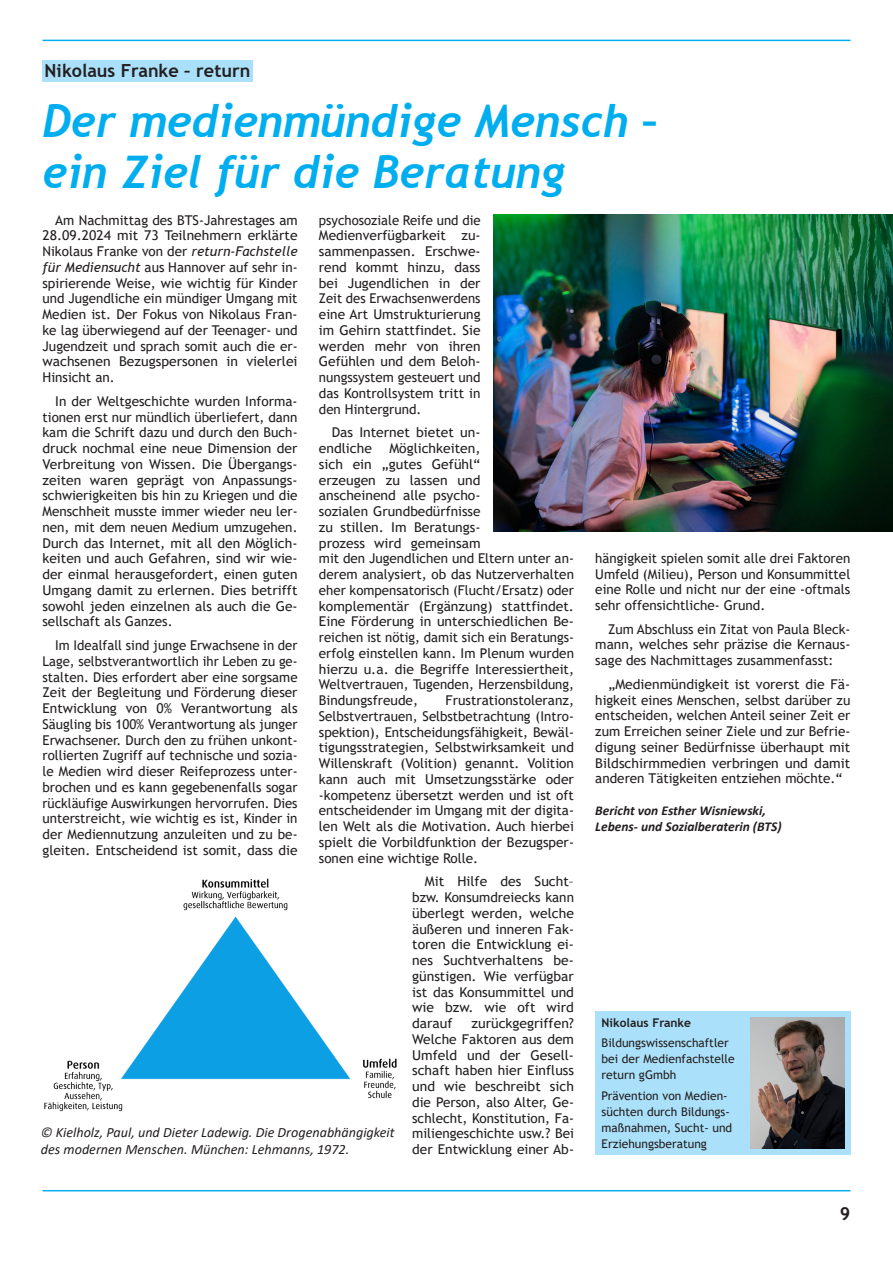
<style>
.page{position:relative;width:893px;height:1263px;background:#fff}
.page>*{position:absolute;margin:0;border:0;box-sizing:border-box;transform-origin:0 0}
._01_Headline_30pt{font:italic 700 45px/51px "Trebuchet";color:#00aeef}
.Autor{font:700 18px "Trebuchet MS";color:#231f20}
.Bildtext{font:italic 14.1px/16.5px "Calibri";color:#231f20}
._05_Fließtext_9pt{font:13.5px/15.8px "Trebuchet MS";color:#231f20;text-align:justify}
.Bildtext-2{font:italic 700 13.5px/15.8px "Calibri";color:#231f20}
.t1{font:12px/16.2px "Trebuchet MS";color:#231f20}
.t2{font:700 12px "Trebuchet MS";color:#231f20}
.s1{font-style:italic}
</style>
<div class="page">
<hr style="left:43px;top:40px;width:807px;height:1px;background:#00aeef">
<hr style="left:43px;top:1190px;width:807px;height:1px;background:#00aeef">
<div style="left:43px;top:60px;width:210px;height:22px;background:#aae0f9"></div>
<div style="left:595px;top:1011px;width:255px;height:143px;background:#aae0f9"></div>
<img style="left:750px;top:1018px;width:94px;height:130px">
<img style="left:493px;top:215px;width:400px;height:316px">
<img style="left:44px;top:878px;width:353px;height:234px">
<p class="Autor" style="left:45px;top:59px;width:207px">Nikolaus Franke – return</p>
<p class="_01_Headline_30pt" style="left:43px;top:95px;width:617px">Der medienmündige Mensch – ein Ziel für die Beratung</p>
<p class="_05_Fließtext_9pt" style="left:43px;top:212px;width:257px;text-indent:13px">Am Nachmittag des BTS-Jahrestages am 28.09.2024 mit 73 Teilnehmern erklärte Nikolaus Franke von der <span class="s1">return-Fachstelle für Mediensucht</span> aus Hannover auf sehr in&shy;spirierende Weise, wie wichtig für Kinder und Jugendliche ein mündiger Umgang mit Medien ist. Der Fokus von Nikolaus Fran&shy;ke lag überwiegend auf der Teenager- und Jugendzeit und sprach somit auch die er&shy;wachsenen Bezugspersonen in vielerlei Hinsicht an.</p>
<p class="_05_Fließtext_9pt" style="left:43px;top:393px;width:257px;text-indent:13px">In der Weltgeschichte wurden Informa&shy;tionen erst nur mündlich überliefert, dann kam die Schrift dazu und durch den Buch&shy;druck nochmal eine neue Dimension der Verbreitung von Wissen. Die Übergangs&shy;zeiten waren geprägt von Anpassungs&shy;schwierigkeiten bis hin zu Kriegen und die Menschheit musste immer wieder neu ler&shy;nen, mit dem neuen Medium umzugehen.<br>Durch das Internet, mit all den Möglich&shy;keiten und auch Gefahren, sind wir wie&shy;der einmal herausgefordert, einen guten Umgang damit zu erlernen. Dies betrifft sowohl jeden einzelnen als auch die Ge&shy;sellschaft als Ganzes.</p>
<p class="_05_Fließtext_9pt" style="left:43px;top:637px;width:257px;text-indent:13px">Im Idealfall sind junge Erwachsene in der Lage, selbstverantwortlich ihr Leben zu ge&shy;stalten. Dies erfordert aber eine sorgsame Zeit der Begleitung und Förderung dieser Entwicklung von 0% Verantwortung als Säugling bis 100% Verantwortung als junger Erwachsener. Durch den zu frühen unkont&shy;rollierten Zugriff auf technische und sozia&shy;le Medien wird dieser Reifeprozess unter&shy;brochen und es kann gegebenenfalls sogar rückläufige Auswirkungen hervorrufen. Dies unterstreicht, wie wichtig es ist, Kinder in der Mediennutzung anzuleiten und zu be&shy;gleiten. Entscheidend ist somit, dass die</p>
<p class="_05_Fließtext_9pt" style="left:319px;top:212px;width:163px">psychosoziale Reife und die Medienverfügbarkeit zu&shy;sammenpassen. Erschwe&shy;rend kommt hinzu, dass bei Jugendlichen in der Zeit des Erwachsenwerdens eine Art Umstrukturierung im Gehirn stattfindet. Sie werden mehr von ihren Gefühlen und dem Beloh&shy;nungssystem gesteuert und das Kontrollsystem tritt in den Hintergrund.</p>
<p class="_05_Fließtext_9pt" style="left:319px;top:425px;width:163px;text-indent:13px">Das Internet bietet un&shy;endliche</p>
<p class="_05_Fließtext_9pt" style="left:319px;top:440px;width:257px;text-align:left;text-indent:70px">Möglichkeiten,<br>sich ein „gutes Gefühl“<br>erzeugen zu lassen und<br>anscheinend alle psycho-<br>sozialen Grundbedürfnisse<br>zu stillen. Im Beratungs-<br>prozess wird gemeinsam<br>mit den Jugendlichen und Eltern unter an&shy;derem analysiert, ob das Nutzerverhalten eher kompensatorisch (Flucht/Ersatz) oder komplementär (Ergänzung) stattfindet.<br>Eine Förderung in unterschiedlichen Be&shy;reichen ist nötig, damit sich ein Beratungs&shy;erfolg einstellen kann. Im Plenum wurden hierzu u.a. die Begriffe Interessiertheit, Weltvertrauen, Tugenden, Herzensbildung, Bindungsfreude,</p>
<p class="_05_Fließtext_9pt" style="left:319px;top:692px;width:257px;text-indent:127px">Frustrationstoleranz, Selbstvertrauen, Selbstbetrachtung (Intro&shy;spektion), Entscheidungsfähigkeit, Bewäl&shy;tigungsstrategien, Selbstwirksamkeit und Willenskraft (Volition) genannt. Volition kann auch mit Umsetzungsstärke oder -kompetenz übersetzt werden und ist oft entscheidender im Umgang mit der digita&shy;len Welt als die Motivation. Auch hierbei spielt die Vorbildfunktion der Bezugsper&shy;sonen eine wichtige Rolle.</p>
<p class="_05_Fließtext_9pt" style="left:412px;top:873px;width:163px;text-align:left;text-indent:13px">Mit Hilfe des Sucht– bzw. Konsumdreiecks kann überlegt werden, welche äußeren und inneren Fak&shy;toren die Entwicklung ei&shy;nes Suchtverhaltens be&shy;günstigen. Wie verfügbar ist das Konsummittel und wie bzw. wie oft wird darauf</p>
<p class="_05_Fließtext_9pt" style="left:412px;top:1015px;width:163px;text-indent:59px">zurückgegriffen?<br>Welche Faktoren aus dem Umfeld und der Gesell&shy;schaft haben hier Einfluss und wie beschreibt sich die Person, also Alter, Ge&shy;schlecht, Konstitution, Fa&shy;miliengeschichte usw.? Bei der Entwicklung einer Ab-</p>
<p class="Bildtext" style="left:41px;top:1123px;width:355px">© Kielholz, Paul, und Dieter Ladewig. Die Drogenabhängigkeit des modernen Menschen. München: Lehmanns, 1972.</p>
<p class="_05_Fließtext_9pt" style="left:595px;top:550px;width:257px">hängigkeit spielen somit alle drei Faktoren Umfeld (Milieu), Person und Konsummittel eine Rolle und nicht nur der eine -oftmals sehr offensichtliche- Grund.</p>
<p class="_05_Fließtext_9pt" style="left:595px;top:621px;width:257px;text-indent:13px">Zum Abschluss ein Zitat von Paula Bleck&shy;mann, welches sehr präzise die Kernaus&shy;sage des Nachmittages zusammenfasst:</p>
<p class="_05_Fließtext_9pt" style="left:595px;top:676px;width:257px;text-indent:13px">„Medienmündigkeit ist vorerst die Fä&shy;higkeit eines Menschen, selbst darüber zu entscheiden, welchen Anteil seiner Zeit er zum Erreichen seiner Ziele und zur Befrie&shy;digung seiner Bedürfnisse überhaupt mit Bildschirmmedien verbringen und damit anderen Tätigkeiten entziehen möchte.“</p>
<p class="Bildtext-2" style="left:595px;top:802px;width:188px">Bericht von Esther Wisniewski,<br>Lebens- und Sozialberaterin (BTS)</p>
<p class="t2" style="left:602px;top:1015px;width:91px">Nikolaus Franke</p>
<p class="t1" style="left:602px;top:1034px;width:135px">Bildungswissenschaftler bei der Medienfachstelle return gGmbh</p>
<p class="t1" style="left:602px;top:1087px;width:132px">Prävention von Medien&shy;süchten durch Bildungs&shy;maßnahmen, Sucht- und<br>Erziehungsberatung</p>
<h2 class="Autor" style="left:840px;top:1203px;width:12px">9</h2>
</div>
